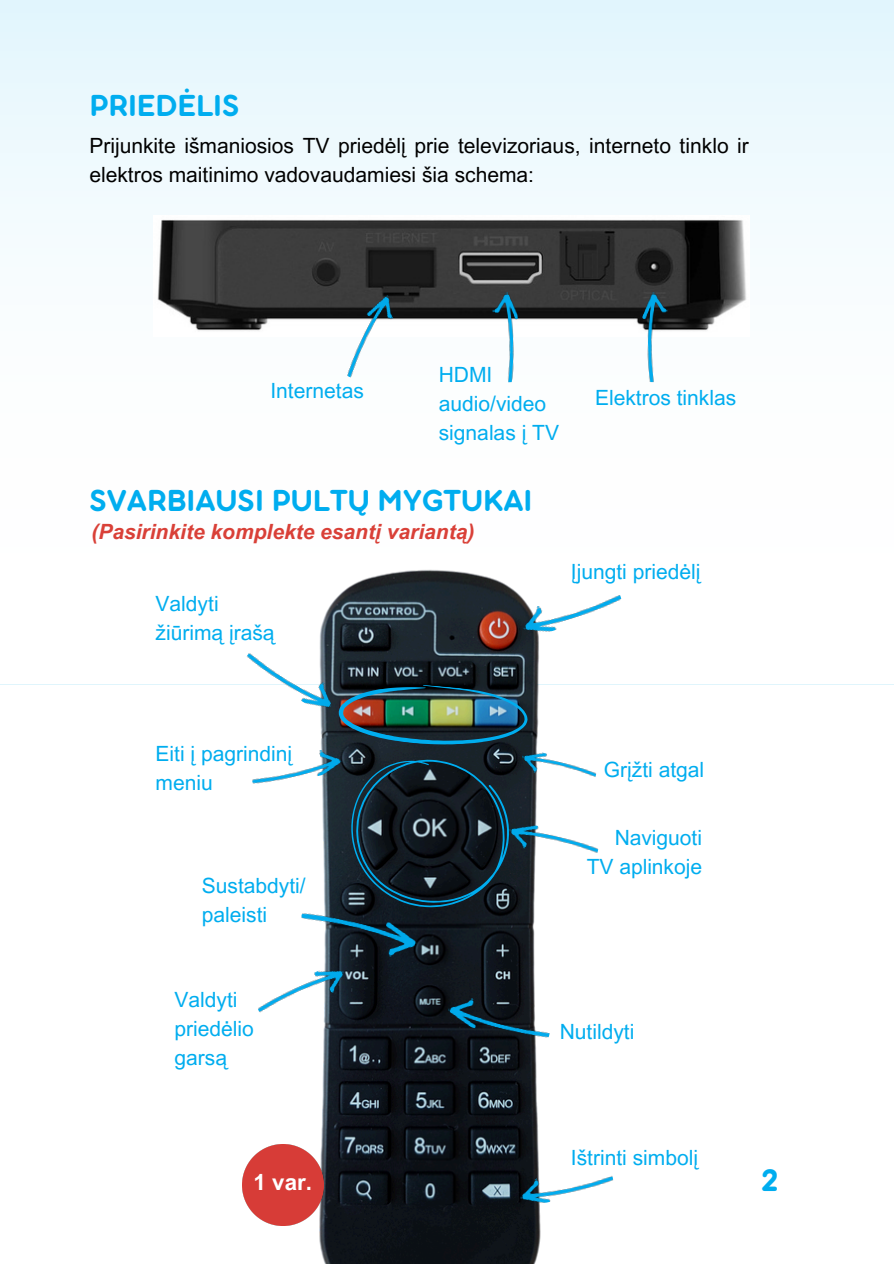
<style>
.page{position:relative;width:894px;height:1264px;background:#fff}
.page>*{position:absolute;margin:0;border:0;box-sizing:border-box;transform-origin:0 0}
.t1{font:34.05px "Aristotelica Pro Tx Bld";color:#00adef}
.t2{font:33px "Aristotelica Pro Tx Bld";color:#00adef}
.t3{font:700 22.35px "Arial MT Pro";color:#fff}
.t4{font:21px/29.2px "Arial MT Pro";color:#00adef}
.t5{font:21px/29.2px "Arial MT Pro";color:#000}
.t6{font:italic 700 21px "Arial MT Pro";color:#d94038}
</style>
<div class="page">
<svg style="left:0;top:0;width:893px;height:383px;fill:#eef9fd"></svg>
<img style="left:153px;top:216px;width:596px;height:120px">
<img style="left:338px;top:291px;width:62px;height:91px">
<img style="left:491px;top:292px;width:29px;height:91px">
<img style="left:640px;top:292px;width:27px;height:90px">
<img style="left:143px;top:569px;width:593px;height:694px">
<img style="left:518px;top:581px;width:106px;height:58px">
<img style="left:517px;top:1163px;width:97px;height:44px">
<img style="left:249px;top:745px;width:87px;height:46px">
<img style="left:530px;top:748px;width:68px;height:38px">
<img style="left:253px;top:961px;width:96px;height:61px">
<img style="left:297px;top:900px;width:122px;height:62px">
<img style="left:444px;top:993px;width:109px;height:54px">
<img style="left:242px;top:642px;width:97px;height:73px">
<svg style="left:336px;top:676px;width:194px;height:231px;background:#1e323a"></svg>
<img style="left:506px;top:820px;width:94px;height:43px">
<img style="left:242px;top:1144px;width:81px;height:81px">
<p class="t2" style="left:89px;top:95px;width:152px">PRIEDĖLIS</p>
<p class="t5" style="left:89px;top:133px;width:661px">Prijunkite išmaniosios TV priedėlį prie televizoriaus, interneto tinklo ir elektros maitinimo vadovaudamiesi šia schema:</p>
<h1 class="t4" style="left:270px;top:379px;width:95px">Internetas</h1>
<p class="t4" style="left:438px;top:362px;width:122px">HDMI audio/video signalas į TV</p>
<p class="t4" style="left:595px;top:385px;width:143px">Elektros tinklas</p>
<p class="t2" style="left:89px;top:489px;width:444px">SVARBIAUSI PULTŲ MYGTUKAI</p>
<p class="t6" style="left:91px;top:524px;width:384px">(Pasirinkite komplekte esantį variantą)</p>
<p class="t4" style="left:156px;top:591px;width:120px">Valdyti žiūrimą įrašą</p>
<p class="t4" style="left:570px;top:560px;width:131px">Įjungti priedėlį</p>
<h1 class="t4" style="left:156px;top:741px;width:138px">Eiti į pagrindinį meniu</h1>
<p class="t4" style="left:202px;top:873px;width:105px">Sustabdyti/ paleisti</p>
<h2 class="t4" style="left:603px;top:758px;width:102px">Grįžti atgal</h2>
<p class="t4" style="left:614px;top:825px;width:89px">Naviguoti</p>
<p class="t4" style="left:586px;top:855px;width:117px">TV aplinkoje</p>
<p class="t4" style="left:174px;top:987px;width:81px">Valdyti priedėlio garsą</p>
<p class="t4" style="left:559px;top:1019px;width:76px">Nutildyti</p>
<p class="t4" style="left:570px;top:1145px;width:129px">Ištrinti simbolį</p>
<p class="t3" style="left:253px;top:1174px;width:60px">1 var.</p>
<p class="t1" style="left:761px;top:1168px;width:18px">2</p>
</div>
